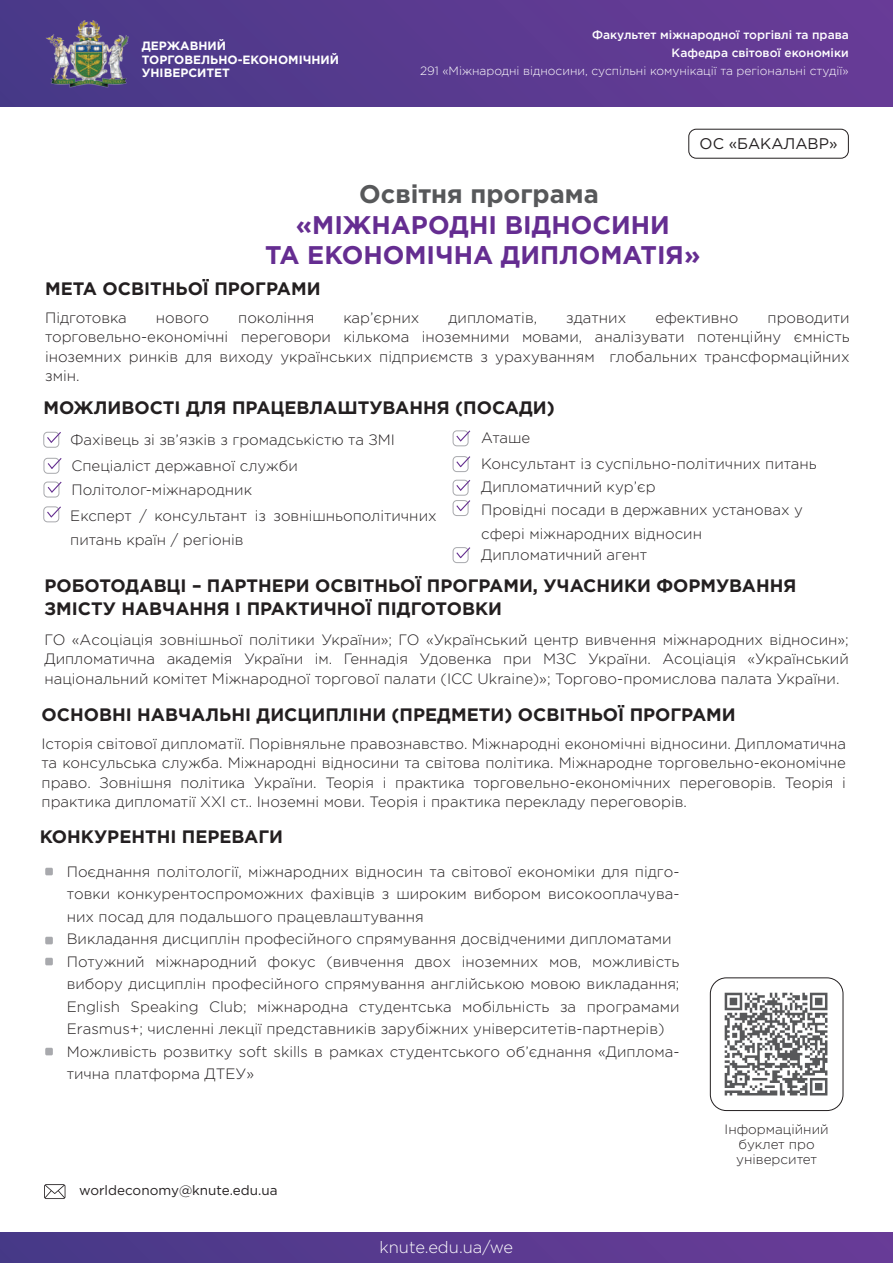
<style>
.page{position:relative;width:893px;height:1263px;background:#fff}
.page>*{position:absolute;margin:0;border:0;box-sizing:border-box;transform-origin:0 0}
.t1{font:700 25.5px/30.6px "Gotham Pro";color:#652d91;text-align:center}
.t2{font:700 25.5px "Gotham Pro";color:#57585a}
.t3{font:700 18px/22.5px "Gotham Pro";color:#231f20}
.t4{font:300 16.5px "Gotham Pro";color:#fff}
.t5{font:15.45px "Gotham Pro";color:#231f20}
.t6{font:300 15px/22.5px "Gotham Pro";color:#231f20;text-align:justify}
.t7{font:300 13.5px/15px "Gotham Pro";color:#231f20;text-align:center}
.t8{font:13.5px "Gotham Pro";color:#231f20}
.t9{font:300 12px "Gotham Pro";color:#fff}
.t10{font:500 12px "Gotham Pro";color:#fff}
.t11{font:700 12px/13.5px "Gotham Pro";color:#fff}
</style>
<div class="page">
<div style="left:0;top:1233px;width:893px;height:30px;background:linear-gradient(to right,#473987,#6a3b98)"></div>
<div style="left:0;top:0;width:893px;height:107px;background:linear-gradient(to right,#483988,#693b97)"></div>
<img style="left:44px;top:21px;width:95px;height:70px">
<div style="left:688px;top:129px;width:161px;height:30px;border:1px solid #231f20;border-radius:8px"></div>
<svg style="left:44px;top:1184px;width:21px;height:15px"></svg>
<div style="left:710px;top:977px;width:133px;height:134px;border:1px solid #231f20;border-radius:16px"></div>
<svg style="left:725px;top:993px;width:102px;height:102px"></svg>
<div style="left:43px;top:432px;width:16px;height:16px;border:1px solid #a8a9ad;border-radius:4px"></div>
<div style="left:44px;top:458px;width:15px;height:16px;border:1px solid #a8a9ad;border-radius:4px"></div>
<div style="left:43px;top:506px;width:16px;height:16px;border:1px solid #a8a9ad;border-radius:4px"></div>
<svg style="left:46px;top:431px;width:15px;height:13px"></svg>
<svg style="left:46px;top:506px;width:15px;height:13px"></svg>
<div style="left:453px;top:430px;width:15px;height:16px;border:1px solid #a8a9ad;border-radius:4px"></div>
<svg style="left:455px;top:430px;width:16px;height:13px"></svg>
<div style="left:453px;top:547px;width:15px;height:16px;border:1px solid #a8a9ad;border-radius:4px"></div>
<svg style="left:455px;top:547px;width:16px;height:12px"></svg>
<div style="left:453px;top:456px;width:15px;height:16px;border:1px solid #a8a9ad;border-radius:4px"></div>
<svg style="left:455px;top:456px;width:16px;height:12px"></svg>
<div style="left:453px;top:480px;width:15px;height:16px;border:1px solid #a8a9ad;border-radius:4px"></div>
<svg style="left:455px;top:479px;width:16px;height:13px"></svg>
<div style="left:453px;top:500px;width:15px;height:16px;border:1px solid #a8a9ad;border-radius:4px"></div>
<svg style="left:455px;top:500px;width:16px;height:12px"></svg>
<svg style="left:47px;top:457px;width:15px;height:13px"></svg>
<div style="left:44px;top:482px;width:15px;height:15px;border:1px solid #a8a9ad;border-radius:4px"></div>
<svg style="left:47px;top:481px;width:15px;height:13px"></svg>
<div style="left:45px;top:868px;width:8px;height:7px;background:#a8a9ad;border-radius:2px"></div>
<div style="left:45px;top:937px;width:8px;height:7px;background:#a8a9ad;border-radius:2px"></div>
<div style="left:45px;top:958px;width:8px;height:7px;background:#a8a9ad;border-radius:2px"></div>
<div style="left:45px;top:1048px;width:8px;height:7px;background:#a8a9ad;border-radius:2px"></div>
<p class="t11" style="left:142px;top:39px;width:199px">ДЕРЖАВНИЙ<br>ТОРГОВЕЛЬНО-ЕКОНОМІЧНИЙ<br>УНІВЕРСИТЕТ</p>
<p class="t10" style="left:592px;top:28px;width:258px">Факультет міжнародної торгівлі та права</p>
<p class="t9" style="left:420px;top:64px;width:430px">291 «Міжнародні відносини, суспільні комунікації та регіональні студії»</p>
<p class="t10" style="left:672px;top:46px;width:179px">Кафедра світової економіки</p>
<p class="t5" style="left:700px;top:135px;width:139px">ОС «БАКАЛАВР»</p>
<h1 class="t2" style="left:359px;top:179px;width:241px">Освітня програма</h1>
<h1 class="t1" style="left:265px;top:209px;width:437px">«МІЖНАРОДНІ ВІДНОСИНИ<br>ТА ЕКОНОМІЧНА ДИПЛОМАТІЯ»</h1>
<p class="t3" style="left:45px;top:277px;width:277px">МЕТА ОСВІТНЬОЇ ПРОГРАМИ</p>
<p class="t6" style="left:45px;top:306px;width:83px">Підготовка</p>
<p class="t6" style="left:156px;top:306px;width:55px">нового</p>
<p class="t6" style="left:238px;top:306px;width:78px">покоління</p>
<p class="t6" style="left:344px;top:306px;width:77px">кар’єрних</p>
<p class="t6" style="left:448px;top:306px;width:90px">дипломатів,</p>
<p class="t6" style="left:566px;top:306px;width:62px">здатних</p>
<p class="t6" style="left:655px;top:306px;width:85px">ефективно</p>
<p class="t6" style="left:45px;top:308px;width:806px;line-height:19.5px;text-indent:722px">проводити торговельно-економічні переговори кількома іноземними мовами, аналізувати потенційну ємність іноземних ринків для виходу українських підприємств з урахуванням глобальних трансформаційних змін.</p>
<p class="t3" style="left:44px;top:396px;width:513px">МОЖЛИВОСТІ ДЛЯ ПРАЦЕВЛАШТУВАННЯ (ПОСАДИ)</p>
<p class="t6" style="left:481px;top:427px;width:51px">Аташе</p>
<p class="t6" style="left:71px;top:428px;width:326px">Фахівець зі зв’язків з громадськістю та ЗМІ</p>
<p class="t6" style="left:71px;top:454px;width:228px">Спеціаліст державної служби</p>
<p class="t6" style="left:481px;top:453px;width:337px">Консультант із суспільно-політичних питань</p>
<p class="t6" style="left:72px;top:479px;width:182px">Політолог-міжнародник</p>
<p class="t6" style="left:481px;top:475px;width:176px">Дипломатичний кур’єр</p>
<p class="t6" style="left:70px;top:504px;width:368px;line-height:24px">Експерт / консультант із зовнішньополітичних питань країн / регіонів</p>
<p class="t6" style="left:481px;top:497px;width:323px;line-height:24px">Провідні посади в державних установах у сфері міжнародних відносин</p>
<p class="t6" style="left:481px;top:544px;width:168px">Дипломатичний агент</p>
<p class="t3" style="left:45px;top:574px;width:753px">РОБОТОДАВЦІ – ПАРТНЕРИ ОСВІТНЬОЇ ПРОГРАМИ, УЧАСНИКИ ФОРМУВАННЯ<br>ЗМІСТУ НАВЧАННЯ І ПРАКТИЧНОЇ ПІДГОТОВКИ</p>
<p class="t6" style="left:44px;top:630px;width:806px;line-height:19.5px">ГО «Асоціація зовнішньої політики України»; ГО «Український центр вивчення міжнародних відносин»; Дипломатична академія України ім. Геннадія Удовенка при МЗС України. Асоціація «Український національний комітет Міжнародної торгової палати (ICC Ukraine)»; Торгово-промислова палата України.</p>
<p class="t3" style="left:42px;top:703px;width:696px">ОСНОВНІ НАВЧАЛЬНІ ДИСЦИПЛІНИ (ПРЕДМЕТИ) ОСВІТНЬОЇ ПРОГРАМИ</p>
<p class="t6" style="left:42px;top:734px;width:806px;line-height:19.5px">Історія світової дипломатії. Порівняльне правознавство. Міжнародні економічні відносини. Дипломатична та консульська служба. Міжнародні відносини та світова політика. Міжнародне торговельно-економічне право. Зовнішня політика України. Теорія і практика торговельно-економічних переговорів. Теорія і практика дипломатії ХХІ ст.. Іноземні мови. Теорія і практика перекладу переговорів.</p>
<p class="t3" style="left:40px;top:825px;width:245px">КОНКУРЕНТНІ ПЕРЕВАГИ</p>
<p class="t6" style="left:67px;top:860px;width:614px;text-align:left">Поєднання політології, міжнародних відносин та світової економіки для підго&shy;товки конкурентоспроможних фахівців з широким вибором високооплачува&shy;них посад для подальшого працевлаштування<br>Викладання дисциплін професійного спрямування досвідченими дипломатами Потужний міжнародний фокус (вивчення двох іноземних мов, можливість вибору дисциплін професійного спрямування англійською мовою викладання; English Speaking Club; міжнародна студентська мобільність за програмами Erasmus+; численні лекції представників зарубіжних університетів-партнерів)<br>Можливість розвитку soft skills в рамках студентського об’єднання «Диплома&shy;тична платформа ДТЕУ»</p>
<p class="t8" style="left:79px;top:1183px;width:200px">worldeconomy@knute.edu.ua</p>
<p class="t4" style="left:380px;top:1238px;width:135px">knute.edu.ua/we</p>
<p class="t7" style="left:725px;top:1122px;width:106px">Інформаційний буклет про університет</p>
</div>
